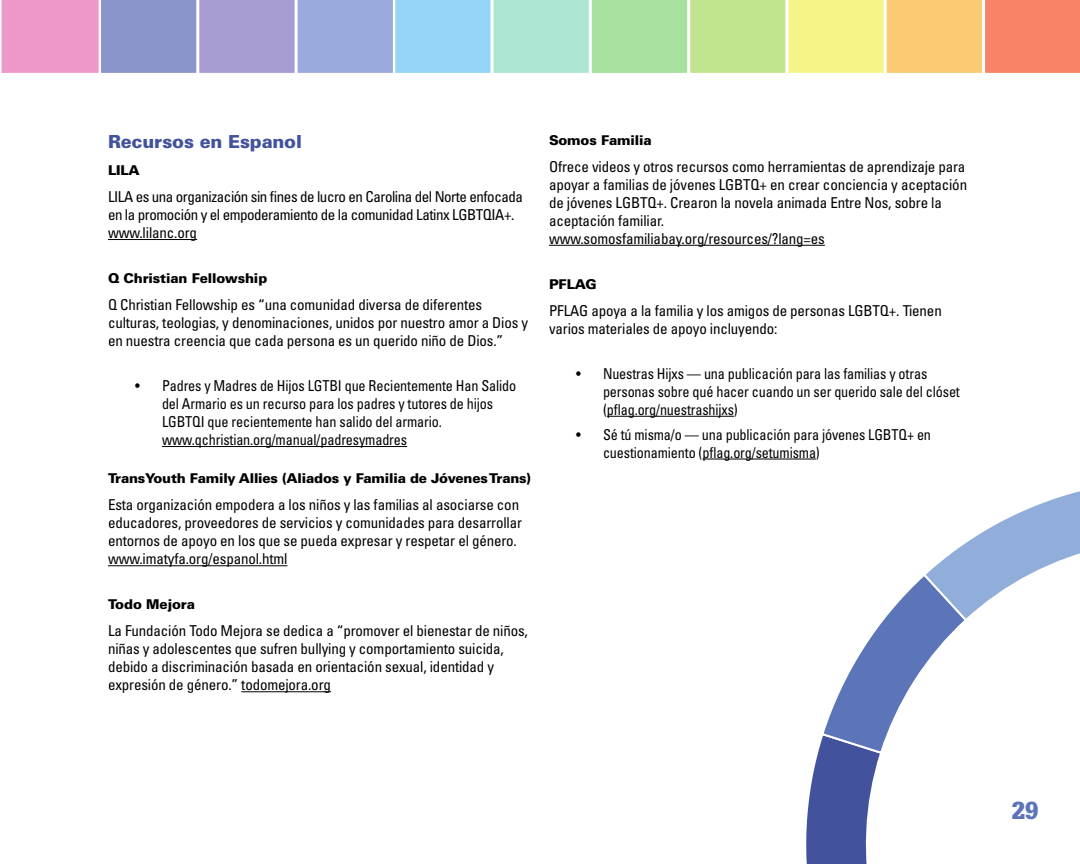
<style>
.page{position:relative;width:1080px;height:864px;background:#fff}
.page>*{position:absolute;margin:0;border:0;box-sizing:border-box;transform-origin:0 0}
.t1{font:900 24px "Glypha LT Std";color:#5c74b8}
.Heading_3_back_matte{font:900 18px "Univers LT Std";letter-spacing:-.01em;color:#43529c}
.body_resources{font:condensed 15px/18px "Univers LT Std";letter-spacing:-.01em;color:#000}
.body_resources-2{font:condensed 15px/18px "Univers LT Std";letter-spacing:-.01em;color:#000;scale:.95 1}
.body_resources-3{font:condensed 15px/18px "Univers LT Std";letter-spacing:-.03em;color:#000}
.body_resources_first{font:900 13.5px "Univers LT Std";letter-spacing:-.015em;color:#000}
</style>
<div class="page">
<hr style="left:108px;top:239px;width:89px;height:1px;background:#000">
<hr style="left:162px;top:446px;width:245px;height:1px;background:#000">
<hr style="left:108px;top:565px;width:180px;height:1px;background:#000">
<hr style="left:241px;top:691px;width:90px;height:1px;background:#000">
<hr style="left:549px;top:245px;width:276px;height:1px;background:#000">
<hr style="left:607px;top:416px;width:127px;height:1px;background:#000">
<hr style="left:702px;top:459px;width:114px;height:1px;background:#000">
<svg style="left:806px;top:491px;width:274px;height:373px"></svg>
<svg style="left:1px;top:0;width:1079px;height:73px;background:#c2c0b2"></svg>
<h3 class="Heading_3_back_matte" style="left:108px;top:130px;width:196px">Recursos en Espanol</h3>
<p class="body_resources_first" style="left:108px;top:162px;width:33px">LILA</p>
<p class="body_resources-3" style="left:108px;top:187px;width:417px">LILA es una organización sin fines de lucro en Carolina del Norte enfocada en la promoción y el empoderamiento de la comunidad Latinx LGBTQIA+. www.lilanc.org</p>
<p class="body_resources_first" style="left:108px;top:270px;width:161px">Q Christian Fellowship</p>
<p class="body_resources" style="left:108px;top:295px;width:422px">Q Christian Fellowship es “una comunidad diversa de diferentes culturas, teologias, y denominaciones, unidos por nuestro amor a Dios y en nuestra creencia que cada persona es un querido niño de Dios.”</p>
<p class="body_resources-2" style="left:162px;top:376px;width:374px;text-indent:-27px">• Padres y Madres de Hijos LGTBI que Recientemente Han Salido del Armario es un recurso para los padres y tutores de hijos LGBTQI que recientemente han salido del armario. www.qchristian.org/manual/padresymadres</p>
<p class="body_resources_first" style="left:108px;top:470px;width:424px">TransYouth Family Allies (Aliados y Familia de Jóvenes Trans)</p>
<p class="body_resources" style="left:108px;top:496px;width:416px">Esta organización empodera a los niños y las familias al asociarse con educadores, proveedores de servicios y comunidades para desarrollar entornos de apoyo en los que se pueda expresar y respetar el género. www.imatyfa.org/espanol.html</p>
<p class="body_resources_first" style="left:108px;top:596px;width:89px">Todo Mejora</p>
<p class="body_resources" style="left:108px;top:622px;width:421px">La Fundación Todo Mejora se dedica a “promover el bienestar de niños, niñas y adolescentes que sufren bullying y comportamiento suicida, debido a discriminación basada en orientación sexual, identidad y expresión de género.” todomejora.org</p>
<p class="body_resources_first" style="left:549px;top:131px;width:104px">Somos Familia</p>
<p class="body_resources" style="left:549px;top:157px;width:420px">Ofrece videos y otros recursos como herramientas de aprendizaje para apoyar a familias de jóvenes LGBTQ+ en crear conciencia y aceptación de jóvenes LGBTQ+. Crearon la novela animada Entre Nos, sobre la aceptación familiar.<br>www.somosfamiliabay.org/resources/?lang=es</p>
<p class="body_resources_first" style="left:549px;top:275px;width:49px">PFLAG</p>
<p class="body_resources" style="left:549px;top:301px;width:394px">PFLAG apoya a la familia y los amigos de personas LGBTQ+. Tienen varios materiales de apoyo incluyendo:</p>
<p class="body_resources-2" style="left:603px;top:364px;width:377px;text-indent:-27px">• Nuestras Hijxs — una publicación para las familias y otras personas sobre qué hacer cuando un ser querido sale del clóset (pflag.org/nuestrashijxs)</p>
<p class="body_resources-2" style="left:603px;top:425px;width:347px;text-indent:-27px">• Sé tú misma/o — una publicación para jóvenes LGBTQ+ en cuestionamiento (pflag.org/setumisma)</p>
<h1 class="t1" style="left:1012px;top:796px;width:28px">29</h1>
</div>
